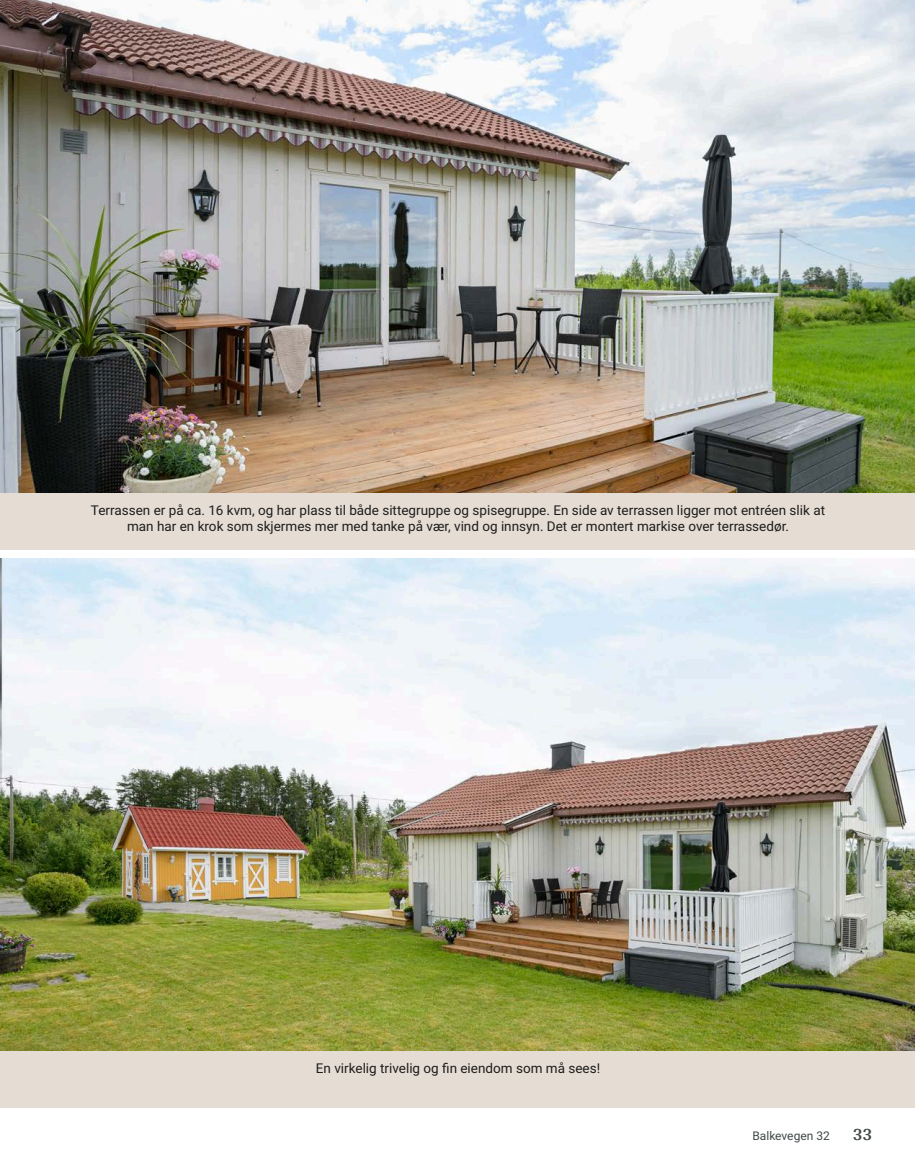
<style>
.page{position:relative;width:915px;height:1172px;background:#fff}
.page>*{position:absolute;margin:0;border:0;box-sizing:border-box;transform-origin:0 0}
.t1{font:700 18px "Arya";color:#414749}
.t2{font:13.5px/16.5px "Roboto";color:#1d1d1b;text-align:center}
.t3{font:12px "Roboto";color:#414749}
</style>
<div class="page">
<div style="left:0;top:492px;width:914px;height:58px;background:#e5dcd4"></div>
<div style="left:0;top:1050px;width:914px;height:58px;background:#e5dcd4"></div>
<img style="left:0;top:0;width:914px;height:492px">
<img style="left:0;top:558px;width:914px;height:492px">
<p class="t2" style="left:91px;top:501px;width:735px">Terrassen er på ca. 16 kvm, og har plass til både sittegruppe og spisegruppe. En side av terrassen ligger mot entréen slik at man har en krok som skjermes mer med tanke på vær, vind og innsyn. Det er montert markise over terrassedør.</p>
<p class="t2" style="left:316px;top:1060px;width:286px">En virkelig trivelig og fin eiendom som må sees!</p>
<p class="t3" style="left:752px;top:1127px;width:79px">Balkevegen 32</p>
<h1 class="t1" style="left:852px;top:1123px;width:21px">33</h1>
</div>
